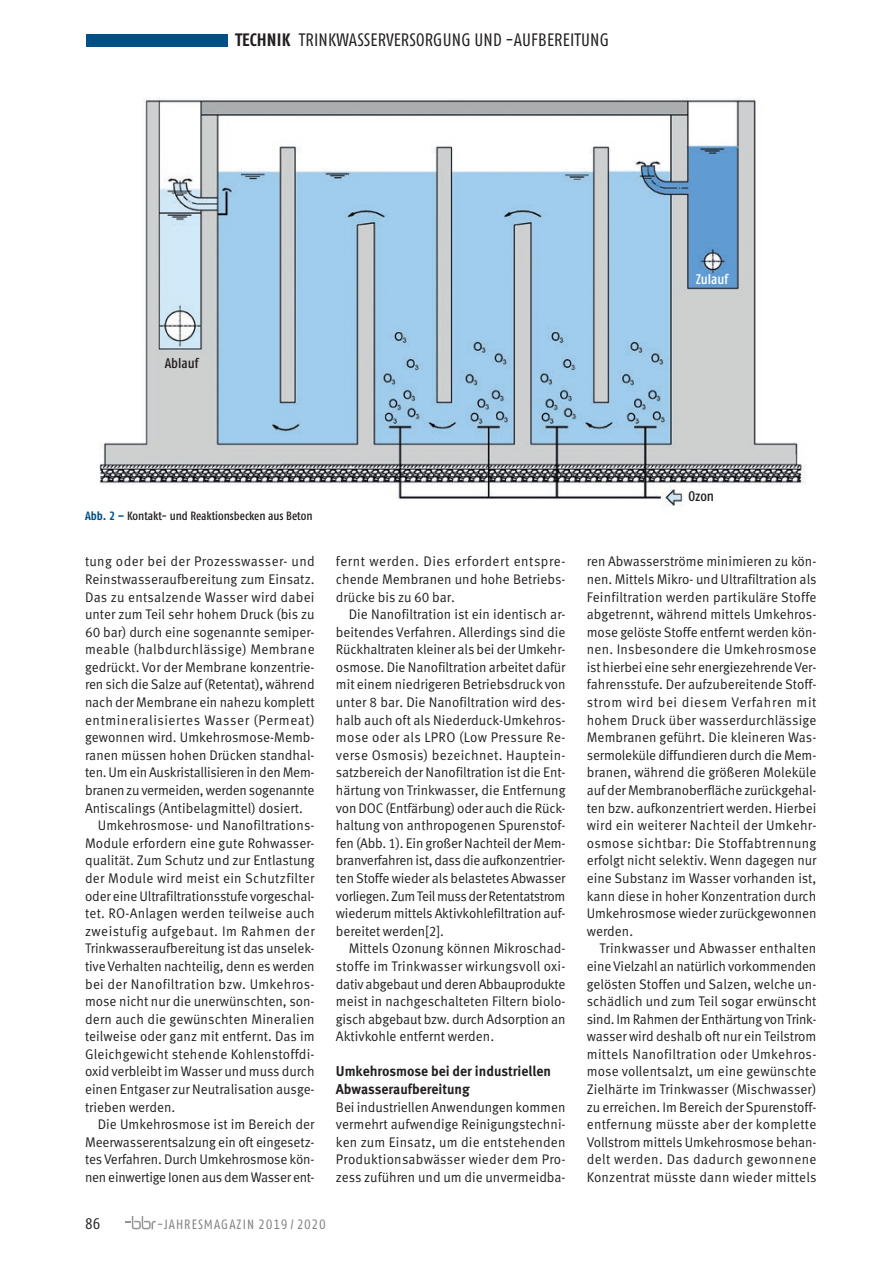
<style>
.page{position:relative;width:893px;height:1263px;background:#fff}
.page>*{position:absolute;margin:0;border:0;box-sizing:border-box;transform-origin:0 0}
.t1{font:condensed 18px "Fago OT";letter-spacing:.01em;color:#231f20}
.t2{font:condensed 15.3px "Fago OT";color:#231f20}
.t3{font:700 14.25px/17.5px "Meta OT";color:#231f20;scale:.96 1}
.t4{font:13.95px/17.5px "Meta OT Norm";color:#231f20;text-align:justify;scale:.96 1}
.t5{font:13.95px "Meta OT Norm";letter-spacing:-.02em;color:#231f20;scale:.96 1}
.t6{font:13.95px "Meta OT Norm";letter-spacing:.02em;color:#231f20;scale:.96 1}
.t7{font:13.95px "Meta OT Norm";letter-spacing:.045em;color:#231f20;scale:.96 1}
.t8{font:13.95px "Meta OT Norm";letter-spacing:.025em;color:#231f20;scale:.96 1}
.t9{font:13.95px "Meta OT Norm";letter-spacing:.03em;color:#231f20;scale:.96 1}
.t10{font:13.95px "Meta OT Norm";letter-spacing:.035em;color:#231f20;scale:.96 1}
.t11{font:500 condensed 13.95px "Fago OT";color:#231f20}
.t12{font:500 condensed 13.95px "Fago OT";color:#fff}
.t13{font:condensed 13.5px "Fago OT";letter-spacing:.075em;color:#808285}
.t14{font:500 condensed 12px "Fago OT";color:#231f20}
.s1{font-weight:700}
.s2{font-weight:700;color:#004f87}
</style>
<div class="page">
<div style="left:86px;top:34px;width:141px;height:12px;background:#004f87"></div>
<svg style="left:125px;top:1216px;width:31px;height:13px"></svg>
<img style="left:99px;top:98px;width:706px;height:409px">
<p class="t1" style="left:235px;top:29px;width:375px"><span class="s1">TECHNIK</span> TRINKWASSERVERSORGUNG UND -AUFBEREITUNG</p>
<p class="t11" style="left:165px;top:355px;width:36px">Ablauf</p>
<p class="t14" style="left:85px;top:509px;width:229px"><span class="s2">Abb. 2 –</span> Kontakt- und Reaktionsbecken aus Beton</p>
<p class="t12" style="left:696px;top:271px;width:34px">Zulauf</p>
<p class="t11" style="left:688px;top:488px;width:27px">Ozon</p>
<p class="t9" style="left:85px;top:553px;width:241px">tung oder bei der Prozesswasser- und</p>
<p class="t4" style="left:85px;top:571px;width:241px">Reinstwasseraufbereitung zum Einsatz.</p>
<p class="t6" style="left:85px;top:589px;width:241px">Das zu entsalzende Wasser wird dabei</p>
<p class="t4" style="left:85px;top:606px;width:241px">unter zum Teil sehr hohem Druck (bis zu</p>
<p class="t4" style="left:85px;top:623px;width:241px">60 bar) durch eine sogenannte semiper-</p>
<p class="t6" style="left:85px;top:641px;width:241px">meable (halbdurchlässige) Membrane</p>
<p class="t4" style="left:85px;top:659px;width:241px">gedrückt. Vor der Membrane konzentrie-</p>
<p class="t4" style="left:85px;top:676px;width:241px">ren sich die Salze auf (Retentat), während</p>
<p class="t4" style="left:85px;top:694px;width:241px">nach der Membrane ein nahezu komplett</p>
<p class="t7" style="left:85px;top:712px;width:241px">entmineralisiertes Wasser (Permeat)</p>
<p class="t4" style="left:85px;top:729px;width:241px">gewonnen wird. Umkehrosmose-Memb-</p>
<p class="t4" style="left:85px;top:746px;width:241px">ranen müssen hohen Drücken standhal-</p>
<p class="t5" style="left:85px;top:764px;width:241px">ten. Um ein Auskristallisieren in den Mem-</p>
<p class="t5" style="left:85px;top:782px;width:241px">branen zu vermeiden, werden sogenannte</p>
<p class="t4" style="left:85px;top:799px;width:229px">Antiscalings (Antibelagmittel) dosiert.</p>
<p class="t4" style="left:98px;top:817px;width:226px">Umkehrosmose- und Nanofiltrations-</p>
<p class="t4" style="left:85px;top:834px;width:241px">Module erfordern eine gute Rohwasser-</p>
<p class="t4" style="left:85px;top:852px;width:241px">qualität. Zum Schutz und zur Entlastung</p>
<p class="t6" style="left:85px;top:870px;width:241px">der Module wird meist ein Schutzfilter</p>
<p class="t4" style="left:85px;top:887px;width:241px">oder eine Ultrafiltrationsstufe vorgeschal-</p>
<p class="t4" style="left:85px;top:905px;width:241px">tet. RO-Anlagen werden teilweise auch</p>
<p class="t10" style="left:85px;top:923px;width:241px">zweistufig aufgebaut. Im Rahmen der</p>
<p class="t4" style="left:85px;top:940px;width:241px">Trinkwasseraufbereitung ist das unselek-</p>
<p class="t4" style="left:85px;top:958px;width:241px">tive Verhalten nachteilig, denn es werden</p>
<p class="t8" style="left:85px;top:975px;width:241px">bei der Nanofiltration bzw. Umkehros-</p>
<p class="t4" style="left:85px;top:993px;width:241px">mose nicht nur die unerwünschten, son-</p>
<p class="t4" style="left:85px;top:1010px;width:241px">dern auch die gewünschten Mineralien</p>
<p class="t4" style="left:85px;top:1028px;width:241px">teilweise oder ganz mit entfernt. Das im</p>
<p class="t4" style="left:85px;top:1045px;width:241px">Gleichgewicht stehende Kohlenstoffdi-</p>
<p class="t4" style="left:85px;top:1063px;width:241px">oxid verbleibt im Wasser und muss durch</p>
<p class="t4" style="left:85px;top:1081px;width:241px">einen Entgaser zur Neutralisation ausge-</p>
<p class="t4" style="left:85px;top:1098px;width:96px">trieben werden.</p>
<p class="t4" style="left:98px;top:1116px;width:227px">Die Umkehrosmose ist im Bereich der</p>
<p class="t4" style="left:85px;top:1133px;width:241px">Meerwasserentsalzung ein oft eingesetz-</p>
<p class="t4" style="left:85px;top:1151px;width:241px">tes Verfahren. Durch Umkehrosmose kön-</p>
<p class="t5" style="left:85px;top:1169px;width:241px">nen einwertige Ionen aus dem Wasser ent-</p>
<p class="t4" style="left:336px;top:553px;width:241px">fernt werden. Dies erfordert entspre&shy;chende Membranen und hohe Betriebs&shy;drücke bis zu 60 bar.</p>
<p class="t4" style="left:336px;top:606px;width:241px;text-indent:13px">Die Nanofiltration ist ein identisch ar&shy;beitendes Verfahren. Allerdings sind die Rückhaltraten kleiner als bei der Umkehr&shy;osmose. Die Nanofiltration arbeitet dafür mit einem niedrigeren Betriebsdruck von unter 8 bar. Die Nanofiltration wird des&shy;halb auch oft als Niederduck-Umkehros&shy;mose oder als LPRO (Low Pressure Re&shy;verse Osmosis) bezeichnet. Hauptein&shy;satzbereich der Nanofiltration ist die Ent&shy;härtung von Trinkwasser, die Entfernung von DOC (Entfärbung) oder auch die Rück&shy;haltung von anthropogenen Spurenstof&shy;fen (Abb. 1). Ein großer Nachteil der Mem&shy;branverfahren ist, dass die aufkonzentrier&shy;ten Stoffe wieder als belastetes Abwasser vorliegen. Zum Teil muss der Retentatstrom wiederum mittels Aktivkohlefiltration auf&shy;bereitet werden[2].</p>
<p class="t4" style="left:336px;top:940px;width:241px;text-indent:13px">Mittels Ozonung können Mikroschad&shy;stoffe im Trinkwasser wirkungsvoll oxi&shy;dativ abgebaut und deren Abbauprodukte meist in nachgeschalteten Filtern biolo&shy;gisch abgebaut bzw. durch Adsorption an Aktivkohle entfernt werden.</p>
<p class="t3" style="left:336px;top:1063px;width:226px">Umkehrosmose bei der industriellen<br>Abwasseraufbereitung</p>
<p class="t4" style="left:336px;top:1098px;width:241px">Bei industriellen Anwendungen kommen vermehrt aufwendige Reinigungstechni&shy;ken zum Einsatz, um die entstehenden Produktionsabwässer wieder dem Pro&shy;zess zuführen und um die unvermeidba-</p>
<p class="t2" style="left:85px;top:1215px;width:17px">86</p>
<p class="t13" style="left:157px;top:1216px;width:170px">-JAHRESMAGAZIN 2019 / 2020</p>
<p class="t4" style="left:587px;top:553px;width:241px">ren Abwasserströme minimieren zu kön&shy;nen. Mittels Mikro- und Ultrafiltration als Feinfiltration werden partikuläre Stoffe abgetrennt, während mittels Umkehros&shy;mose gelöste Stoffe entfernt werden kön&shy;nen. Insbesondere die Umkehrosmose ist hierbei eine sehr energiezehrende Ver&shy;fahrensstufe. Der aufzubereitende Stoff&shy;strom wird bei diesem Verfahren mit hohem Druck über wasserdurchlässige Membranen geführt. Die kleineren Was&shy;sermoleküle diffundieren durch die Mem&shy;branen, während die größeren Moleküle auf der Membranoberfläche zurückgehal&shy;ten bzw. aufkonzentriert werden. Hierbei wird ein weiterer Nachteil der Umkehr&shy;osmose sichtbar: Die Stoffabtrennung erfolgt nicht selektiv. Wenn dagegen nur eine Substanz im Wasser vorhanden ist, kann diese in hoher Konzentration durch Umkehrosmose wieder zurückgewonnen werden.</p>
<p class="t4" style="left:587px;top:940px;width:241px;text-indent:13px">Trinkwasser und Abwasser enthalten eine Vielzahl an natürlich vorkommenden gelösten Stoffen und Salzen, welche un&shy;schädlich und zum Teil sogar erwünscht sind. Im Rahmen der Enthärtung von Trink&shy;wasser wird deshalb oft nur ein Teilstrom mittels Nanofiltration oder Umkehros&shy;mose vollentsalzt, um eine gewünschte Zielhärte im Trinkwasser (Mischwasser) zu erreichen. Im Bereich der Spurenstoff&shy;entfernung müsste aber der komplette Vollstrom mittels Umkehrosmose behan&shy;delt werden. Das dadurch gewonnene Konzentrat müsste dann wieder mittels</p>
</div>
